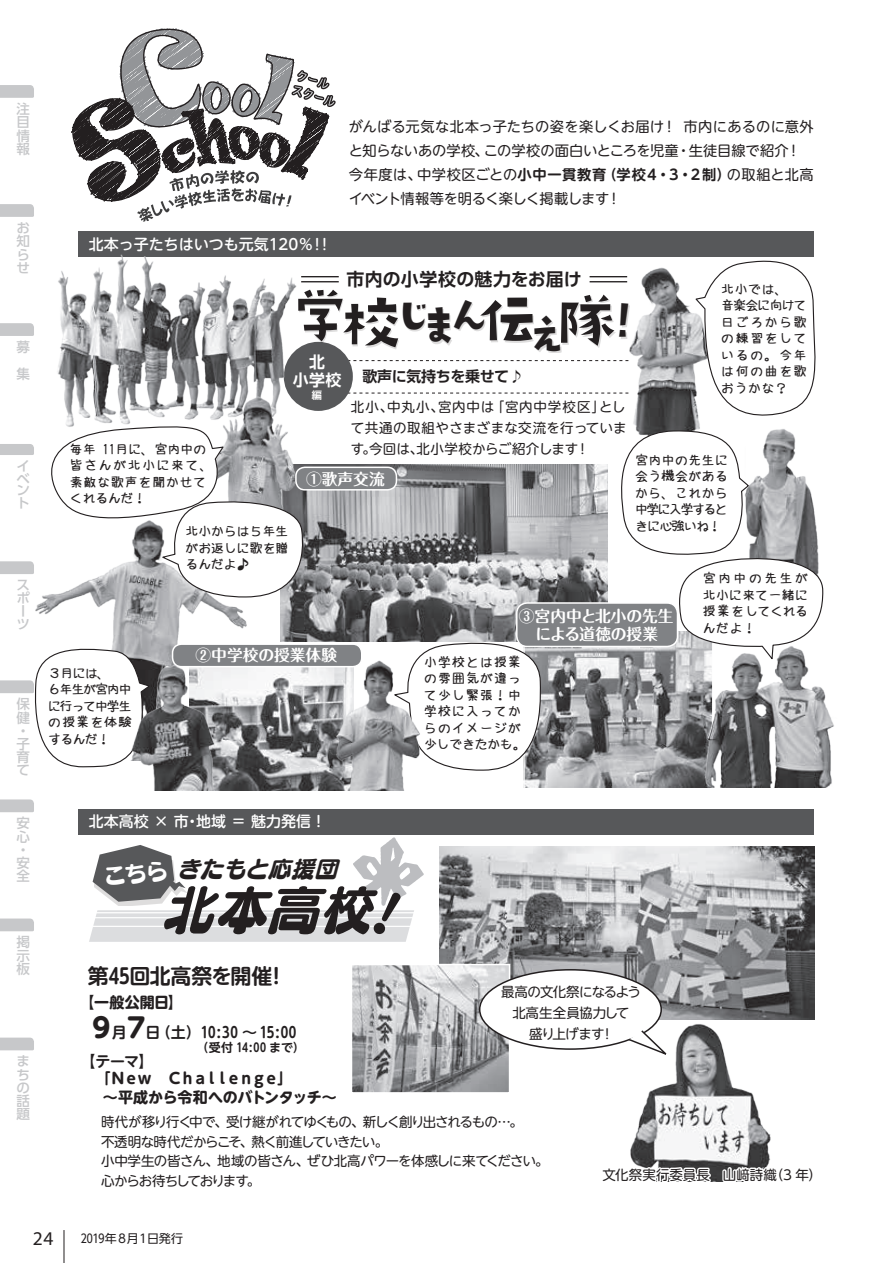
<style>
.page{position:relative;width:893px;height:1263px;background:#fff}
.page>*{position:absolute;margin:0;border:0;box-sizing:border-box;transform-origin:0 0}
.t1{font:italic 53.55px "Slump Std DB";color:#231f20}
.t2{font:49.05px "DS kirigirisu";color:#231f20}
.t3{font:italic 23.4px "Slump Std DB";color:#231f20}
.t4{font:700 21px "UD Shin M Go Pro De";letter-spacing:-.02em;color:#231f20}
.t5{font:19.5px "Myriad Pro";color:#231f20}
.t6{font:700 17.85px "UD Shin Go Pro De";letter-spacing:.01em;color:#231f20}
.t7{font:700 15.9px/18.1px "UD Shin Go Pro De";color:#fff;text-align:center}
.t8{font:700 15.75px/18px "Maru Fo Pro";color:#fff;text-align:center}
.t9{font:700 15px/19.5px "UD Shin M Go Pro";letter-spacing:-.09em;color:#231f20}
.t10{font:500 15px "UD Shin M Go Pro";color:#fff}
.t11{font:700 15px/29.4px "UD Shin M Go Pro De";letter-spacing:-.01em;color:#231f20}
.t12{font:700 15px "UD Shin Go Pro De";letter-spacing:-.025em;color:#231f20}
.t13{font:700 15px "UD Shin M Go Pro";letter-spacing:-.055em;color:#231f20}
.t14{font:14.25px/24px "UD Shin M Go Pro";color:#231f20}
.t15{font:13.5px/19.5px "UD Shin M Go Pro";letter-spacing:-.075em;color:#231f20}
.t16{font:13.5px/16.5px "Sanafon Kaku OT";letter-spacing:-.015em;color:#231f20;text-align:justify}
.t17{font:13.5px/21px "UD Shin M Go Pro";letter-spacing:-.035em;color:#231f20;text-align:justify}
.t18{font:13.5px/16.5px "Sanafon Kaku OT";letter-spacing:.035em;color:#231f20}
.t19{font:13.5px/16.5px "Sanafon Kaku OT";letter-spacing:.075em;color:#231f20}
.t20{font:13.5px/16.5px "Sanafon Kaku OT";letter-spacing:.015em;color:#231f20}
.t21{font:500 13.5px/13.2px "UD Shin Go Pro";color:#c7c8ca}
.t22{font:13.5px/16.5px "Sanafon Kaku OT";letter-spacing:-.13em;color:#231f20}
.t23{font:13.5px/21px "UD Shin M Go Pro";letter-spacing:-.055em;color:#231f20;text-align:center}
.t24{font:13.5px "UD Shin M Go Pro";color:#231f20}
.t25{font:700 12px "UD Shin M Go Pro De";letter-spacing:.015em;color:#231f20}
.t26{font:12px "UD Shin Go Pro";letter-spacing:-.02em;color:#231f20}
.t27{font:700 10.2px "UD Shin Go Pro De";color:#fff}
.s1{font-family:"UD Shin M Go Pro De";font-weight:700}
.s2{font-size:63.75px}
.s3{font-family:"UD Shin M Go Pro";font-size:27px}
</style>
<div class="page">
<svg style="left:71px;top:28px;width:265px;height:194px"></svg>
<svg style="left:349px;top:360px;width:277px;height:1px"></svg>
<svg style="left:349px;top:393px;width:277px;height:1px"></svg>
<div style="left:284px;top:342px;width:69px;height:69px;background:#57585a;border-radius:50%"></div>
<div style="left:300px;top:291px;width:330px;height:62px;background:#231f20;opacity:.15"></div>
<hr style="left:590px;top:276px;width:37px;height:1px;background:#231f20">
<hr style="left:590px;top:281px;width:37px;height:1px;background:#231f20">
<div style="left:79px;top:809px;width:735px;height:25px;background:#57585a"></div>
<div style="left:79px;top:231px;width:735px;height:26px;background:#57585a"></div>
<img style="left:306px;top:464px;width:301px;height:177px">
<img style="left:526px;top:647px;width:160px;height:140px">
<img style="left:220px;top:667px;width:107px;height:123px">
<img style="left:626px;top:267px;width:74px;height:161px">
<img style="left:57px;top:231px;width:282px;height:180px">
<img style="left:194px;top:389px;width:107px;height:3px">
<img style="left:35px;top:507px;width:278px;height:253px">
<img style="left:585px;top:1003px;width:230px;height:179px">
<div style="left:296px;top:467px;width:100px;height:23px;background:#808285;border-radius:9px"></div>
<div style="left:295px;top:467px;width:102px;height:24px;border:2px solid #fff;border-radius:9px"></div>
<div style="left:517px;top:603px;width:160px;height:43px;background:#808285;border-radius:10px"></div>
<div style="left:516px;top:602px;width:162px;height:45px;border:2px solid #fff;border-radius:10px"></div>
<div style="left:173px;top:644px;width:189px;height:23px;background:#808285;border-radius:9px"></div>
<div style="left:172px;top:643px;width:190px;height:24px;border:2px solid #fff;border-radius:9px"></div>
<svg style="left:694px;top:260px;width:122px;height:159px"></svg>
<svg style="left:393px;top:639px;width:148px;height:133px"></svg>
<svg style="left:721px;top:1154px;width:94px;height:28px"></svg>
<img style="left:439px;top:847px;width:375px;height:172px">
<img style="left:354px;top:967px;width:153px;height:123px">
<div style="left:351px;top:964px;width:159px;height:129px;border:2px solid #fff"></div>
<div style="left:480px;top:970px;width:181px;height:79px;background:#fff;border-radius:50%"></div>
<div style="left:479px;top:969px;width:183px;height:81px;border:2px solid #231f20;border-radius:50%"></div>
<svg style="left:600px;top:1029px;width:112px;height:153px"></svg>
<img style="left:152px;top:662px;width:68px;height:128px">
<img style="left:327px;top:658px;width:103px;height:133px">
<img style="left:686px;top:660px;width:148px;height:128px">
<svg style="left:616px;top:428px;width:208px;height:232px"></svg>
<svg style="left:0;top:85px;width:34px;height:13px"></svg>
<svg style="left:0;top:204px;width:34px;height:13px"></svg>
<svg style="left:0;top:323px;width:34px;height:13px"></svg>
<svg style="left:0;top:392px;width:306px;height:206px"></svg>
<svg style="left:0;top:632px;width:152px;height:136px"></svg>
<svg style="left:0;top:799px;width:34px;height:13px"></svg>
<svg style="left:0;top:1037px;width:34px;height:13px"></svg>
<svg style="left:0;top:918px;width:34px;height:13px"></svg>
<hr style="left:64px;top:1230px;width:1px;height:33px;background:#231f20">
<svg style="left:89px;top:837px;width:335px;height:105px"></svg>
<p class="t21" style="left:17px;top:102px;width:15px;text-align:justify">注目情報</p>
<p class="t21" style="left:17px;top:221px;width:14px;text-align:justify">お知らせ</p>
<p class="t21" style="left:17px;top:333px;width:15px;line-height:27px">募集</p>
<p class="t21" style="left:17px;top:459px;width:15px">イベ</p>
<p class="t21" style="left:17px;top:483px;width:14px">ント</p>
<p class="t21" style="left:17px;top:578px;width:15px">スポーツ</p>
<p class="t21" style="left:17px;top:697px;width:15px">保健・子育て</p>
<p class="t21" style="left:17px;top:816px;width:15px">安心・安全</p>
<p class="t21" style="left:17px;top:935px;width:15px;text-align:justify">掲示板</p>
<p class="t21" style="left:17px;top:1054px;width:15px;text-align:justify">まちの話題</p>
<p class="t10" style="left:89px;top:232px;width:241px">北本っ子たちはいつも元気120％！！</p>
<p class="t14" style="left:349px;top:114px;width:466px">がんばる元気な北本っ子たちの姿を楽しくお届け！ 市内にあるのに意外と知らないあの学校、この学校の面白いところを児童・生徒目線で紹介！今年度は、中学校区ごとの<span class="s1">小中一貫教育（学校４・３・２制）</span>の取組と北高イベント情報等を明るく楽しく掲載します！</p>
<p class="t6" style="left:347px;top:264px;width:237px">市内の小学校の魅力をお届け</p>
<p class="t19" style="left:721px;top:280px;width:88px">北小では、<br>音楽会に向けて日ごろから歌の練習をしているの。今年は何の曲を歌おうかな？</p>
<h2 class="t2" style="left:288px;top:293px;width:361px"><span class="s2">学校</span>じまん<span class="s2">伝</span>え<span class="s2">隊</span>！</h2>
<p class="t7" style="left:293px;top:352px;width:50px">北<br>小学校</p>
<p class="t27" style="left:312px;top:387px;width:12px">編</p>
<p class="t12" style="left:363px;top:364px;width:163px">歌声に気持ちを乗せて♪</p>
<p class="t17" style="left:351px;top:395px;width:277px">北小、中丸小、宮内中は「宮内中学校区」として共通の取組やさまざまな交流を行っています。今回は、北小学校からご紹介します！</p>
<p class="t20" style="left:70px;top:441px;width:145px">毎年 11月に、宮内中の皆さんが北小に来て、素敵な歌声を聞かせてくれるんだ！</p>
<p class="t16" style="left:635px;top:452px;width:95px">宮内中の先生に会う機会があるから、これから中学に入学するときに心強いね！</p>
<p class="t8" style="left:306px;top:468px;width:80px">①歌声交流</p>
<p class="t16" style="left:185px;top:523px;width:105px">北小からは５年生がお返しに歌を贈るんだよ♪</p>
<p class="t16" style="left:702px;top:570px;width:107px">宮内中の先生が北小に来て一緒に授業をしてくれるんだよ！</p>
<p class="t8" style="left:519px;top:605px;width:156px">③宮内中と北小の先生による道徳の授業</p>
<p class="t22" style="left:48px;top:664px;width:85px">３月には、<br>６年生が宮内中に行って中学生の授業を体験するんだ！</p>
<p class="t8" style="left:196px;top:645px;width:143px">②中学校の授業体験</p>
<p class="t10" style="left:89px;top:809px;width:239px">北本高校 × 市・地域 ＝ 魅力発信！</p>
<h3 class="t3" style="left:176px;top:853px;width:171px">きたもと応援団</h3>
<h1 class="t1" style="left:160px;top:873px;width:231px">北本高校</h1>
<p class="t18" style="left:424px;top:654px;width:104px">小学校とは授業の雰囲気が違って少し緊張！中学校に入ってからのイメージが少しできたかも。</p>
<h3 class="t4" style="left:88px;top:959px;width:201px">第45回北高祭を開催！</h3>
<p class="t13" style="left:80px;top:989px;width:105px">【一般公開日】</p>
<p class="t11" style="left:80px;top:1016px;width:217px;text-indent:7px"><span class="s3">９</span>月<span class="s3">７</span>日（土）10：30 ～ 15：00【テーマ】　</p>
<p class="t9" style="left:88px;top:1067px;width:250px">　「Ｎｅｗ　Ｃｈａｌｌｅｎｇｅ」　<br>　～平成から令和へのバトンタッチ～</p>
<p class="t15" style="left:88px;top:1111px;width:462px">　時代が移り行く中で、受け継がれてゆくもの、新しく創り出されるもの…。<br>　不透明な時代だからこそ、熱く前進していきたい。<br>　小中学生の皆さん、地域の皆さん、ぜひ北高パワーを体感しに来てください。　心からお待ちしております。</p>
<p class="t23" style="left:501px;top:981px;width:141px">最高の文化祭になるよう北高生全員協力して<br>盛り上げます！</p>
<p class="t25" style="left:197px;top:1037px;width:110px">（受付 14：00 まで）</p>
<p class="t24" style="left:603px;top:1164px;width:220px">文化祭実行委員長　山﨑詩織（3 年）</p>
<h3 class="t5" style="left:33px;top:1226px;width:22px">24</h3>
<p class="t26" style="left:81px;top:1228px;width:104px">2019年８月１日発行</p>
</div>
